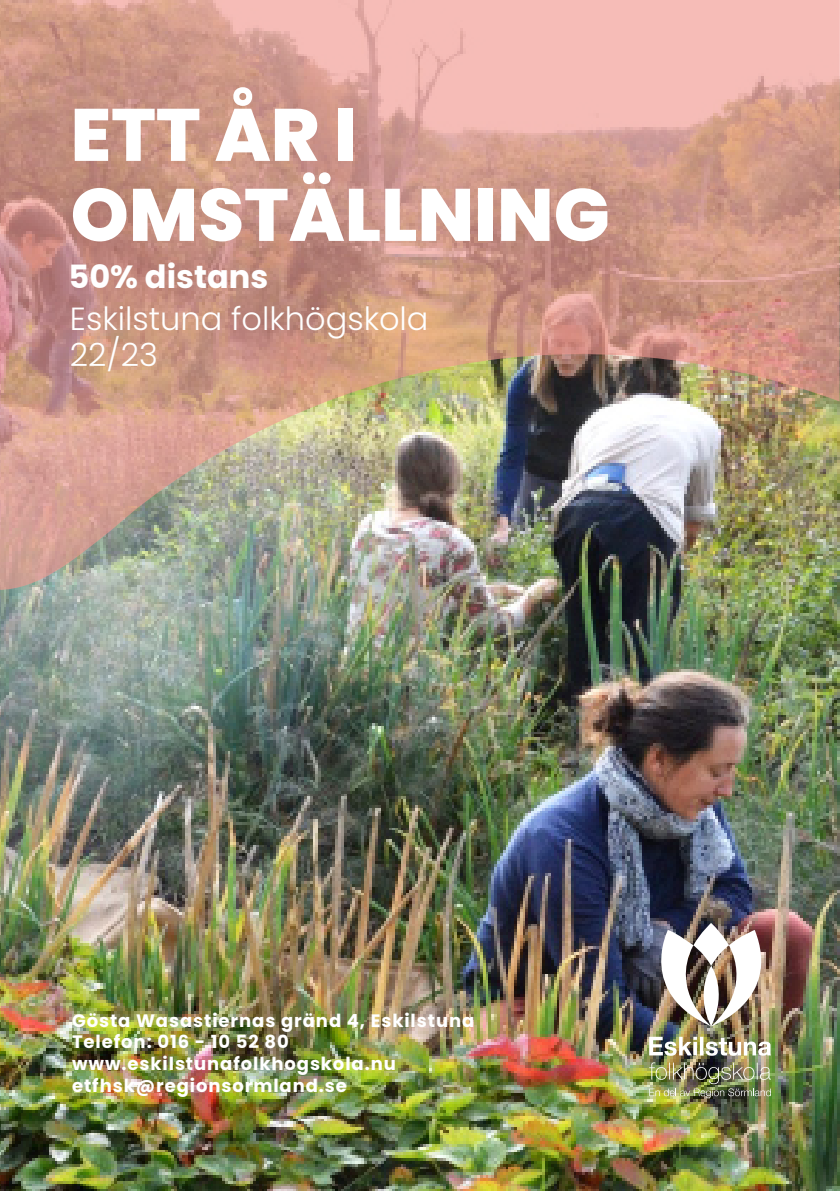
<style>
.page{position:relative;width:840px;height:1191px;background:#fff}
.page>*{position:absolute;margin:0;border:0;box-sizing:border-box;transform-origin:0 0}
.t1{font:800 74px/80px "Poppins";color:#fff}
.t2{font:300 32px/36px "Poppins";color:#fff}
.t3{font:700 32px "Poppins";color:#fff}
.t4{font:700 18px/21.6px "Poppins";letter-spacing:.05em;color:#fff}
</style>
<div class="page">
<img style="left:0;top:590px;width:839px;height:601px">
<img style="left:0;top:0;width:839px;height:590px">
<img style="left:635px;top:923px;width:135px;height:103px">
<img style="left:648px;top:1036px;width:122px;height:19px">
<img style="left:648px;top:1062px;width:122px;height:35px">
<h1 class="t1" style="left:70px;top:95px;width:540px">ETT ÅR I<br>OMSTÄLLNING</h1>
<h2 class="t3" style="left:68px;top:258px;width:201px">50% distans</h2>
<h2 class="t2" style="left:70px;top:301px;width:360px">Eskilstuna folkhögskola<br>22/23</h2>
<p class="t4" style="left:72px;top:1009px;width:403px">Gösta Wasastiernas gränd 4, Eskilstuna<br>Telefon: 016 - 10 52 80 www.eskilstunafolkhogskola.nu etfhsk@regionsormland.se</p>
</div>
